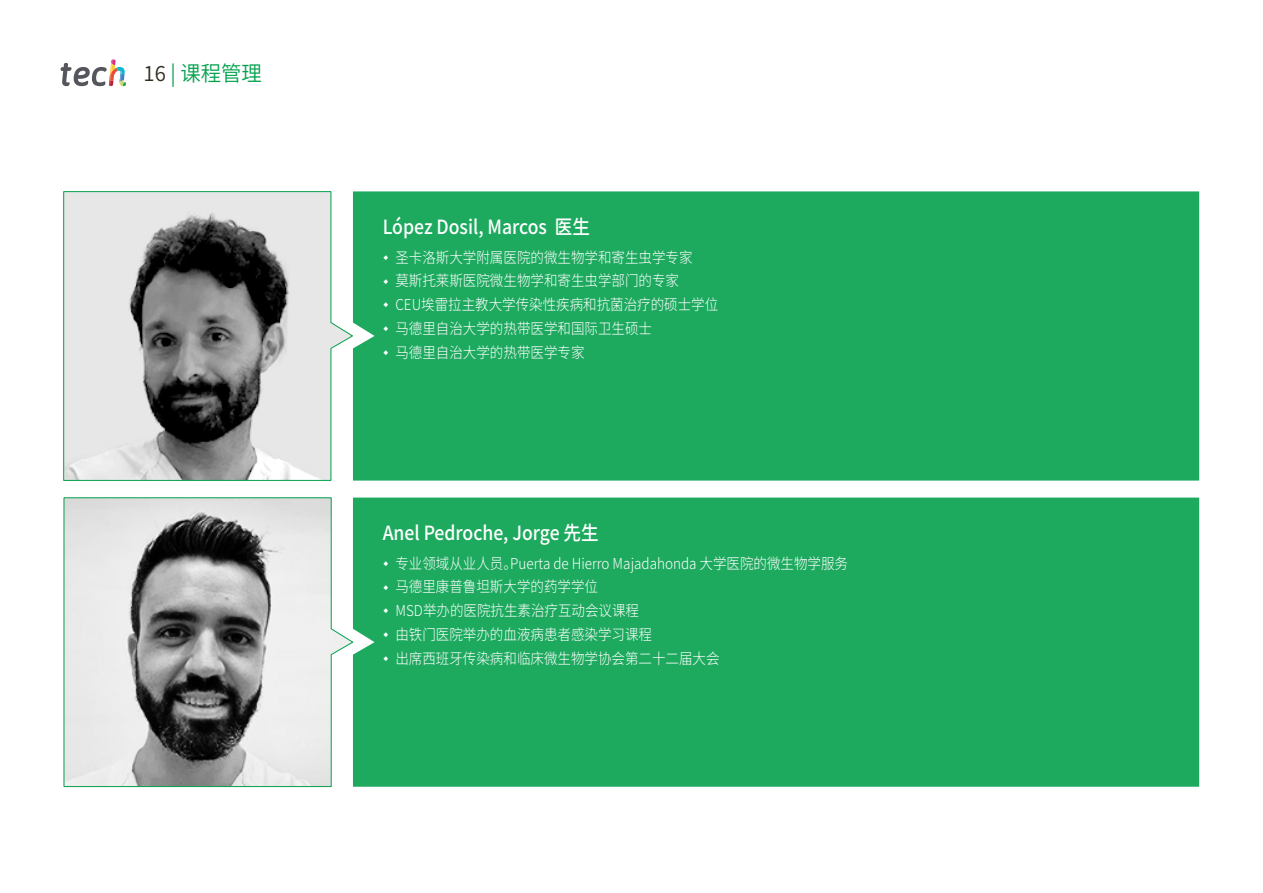
<style>
.page{position:relative;width:1263px;height:893px;background:#fff}
.page>*{position:absolute;margin:0;border:0;box-sizing:border-box;transform-origin:0 0}
.t1{font:21px "Source Han Sans CN";color:#04a14d}
.t2{font:500 19.5px "Source Han Sans CN";color:#fff;scale:.9 1}
.t3{font:300 15px/23.7px "Source Han Sans CN";color:#fff;scale:.9 1}
.s1{color:#312e20}
</style>
<div class="page">
<div style="left:353px;top:498px;width:846px;height:289px;background:#1daa5f"></div>
<div style="left:353px;top:191px;width:846px;height:290px;background:#1daa5f"></div>
<svg style="left:63px;top:191px;width:290px;height:290px;background:#b0b2b1"></svg>
<svg style="left:64px;top:497px;width:289px;height:290px"></svg>
<svg style="left:61px;top:60px;width:65px;height:27px"></svg>
<svg style="left:384px;top:255px;width:4px;height:5px"></svg>
<svg style="left:384px;top:279px;width:4px;height:5px"></svg>
<svg style="left:384px;top:302px;width:4px;height:5px"></svg>
<svg style="left:384px;top:326px;width:4px;height:5px"></svg>
<svg style="left:384px;top:350px;width:4px;height:5px"></svg>
<svg style="left:384px;top:561px;width:4px;height:5px"></svg>
<svg style="left:384px;top:585px;width:4px;height:5px"></svg>
<svg style="left:384px;top:608px;width:4px;height:5px"></svg>
<svg style="left:384px;top:632px;width:4px;height:5px"></svg>
<svg style="left:384px;top:656px;width:4px;height:5px"></svg>
<h1 class="t1" style="left:144px;top:61px;width:120px"><span class="s1">16</span> | 课程管理</h1>
<h2 class="t2" style="left:383px;top:216px;width:232px">López Dosil, Marcos 医生</h2>
<p class="t3" style="left:395px;top:245px;width:360px">圣卡洛斯大学附属医院的微生物学和寄生虫学专家<br>莫斯托莱斯医院微生物学和寄生虫学部门的专家<br>CEU埃雷拉主教大学传染性疾病和抗菌治疗的硕士学位马德里自治大学的热带医学和国际卫生硕士<br>马德里自治大学的热带医学专家</p>
<h2 class="t2" style="left:383px;top:522px;width:241px">Anel Pedroche, Jorge 先生</h2>
<p class="t3" style="left:395px;top:552px;width:504px">专业领域从业人员。Puerta de Hierro Majadahonda 大学医院的微生物学服务马德里康普鲁坦斯大学的药学学位<br>MSD举办的医院抗生素治疗互动会议课程<br>由铁门医院举办的血液病患者感染学习课程<br>出席西班牙传染病和临床微生物学协会第二十二届大会</p>
</div>
